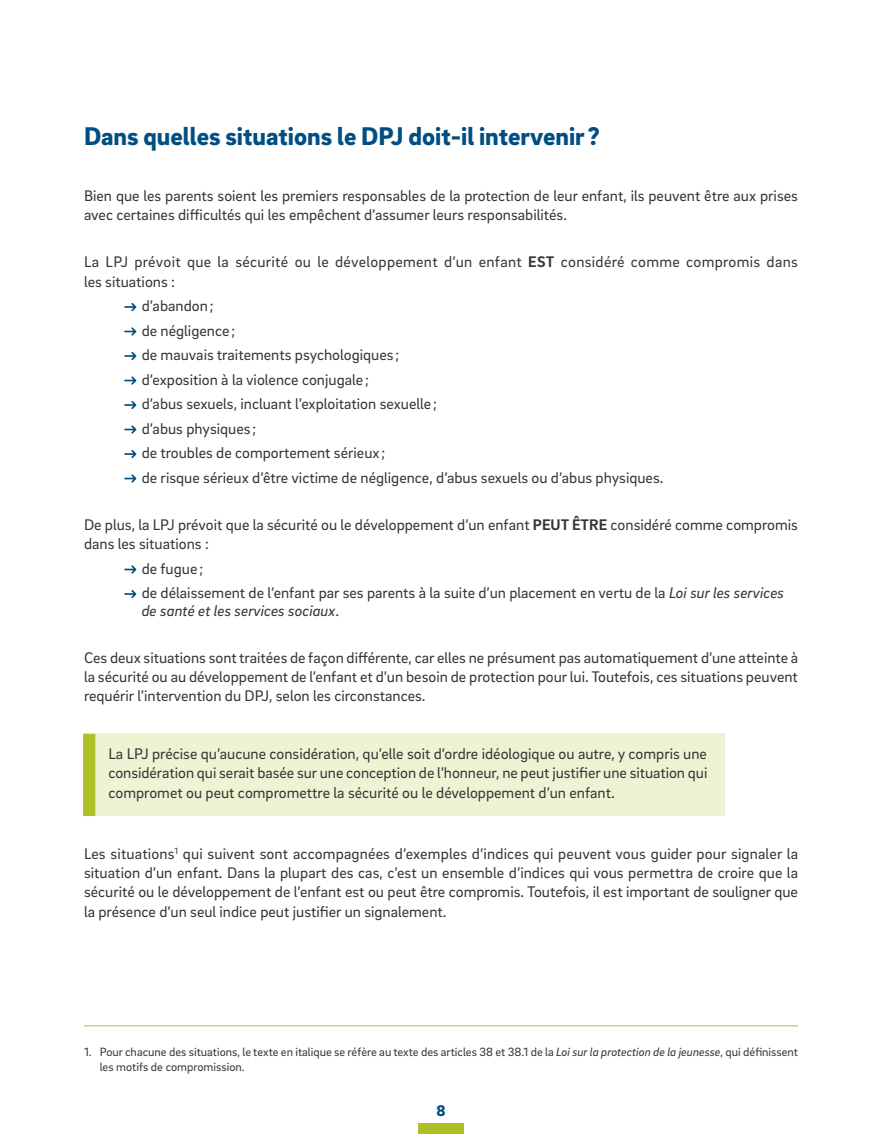
<style>
.page{position:relative;width:882px;height:1134px;background:#fff}
.page>*{position:absolute;margin:0;border:0;box-sizing:border-box;transform-origin:0 0}
.t1{font:900 26.25px "Brix Sans";color:#004e82}
.P_Encadré{font:15.75px/19.2px "Brix Sans";color:#363636;text-align:justify}
.L{font:15.75px/17.5px "Brix Sans";color:#363636}
.P_Encadré-2{font:15.75px/19.2px "Brix Sans";letter-spacing:.02em;color:#363636}
.t2{font:900 15.75px "Brix Sans";color:#004e82}
.Note{font:12.25px/14.7px "Brix Sans";color:#363636}
.s1{font-weight:700}
.s2{font-style:italic}
</style>
<div class="page">
<div style="left:418px;top:1124px;width:46px;height:10px;background:#aec026"></div>
<div style="left:84px;top:734px;width:640px;height:82px;background:#f0f3d3"></div>
<div style="left:83px;top:734px;width:12px;height:82px;background:#aec026"></div>
<svg style="left:124px;top:303px;width:12px;height:8px"></svg>
<svg style="left:124px;top:327px;width:12px;height:9px"></svg>
<svg style="left:124px;top:352px;width:12px;height:8px"></svg>
<svg style="left:124px;top:376px;width:12px;height:9px"></svg>
<svg style="left:124px;top:401px;width:12px;height:8px"></svg>
<svg style="left:124px;top:425px;width:12px;height:9px"></svg>
<svg style="left:124px;top:450px;width:12px;height:8px"></svg>
<svg style="left:124px;top:474px;width:12px;height:9px"></svg>
<svg style="left:124px;top:565px;width:12px;height:9px"></svg>
<svg style="left:124px;top:590px;width:12px;height:8px"></svg>
<hr style="left:84px;top:1025px;width:714px;height:1px;background:#aec026">
<h2 class="t1" style="left:84px;top:119px;width:517px">Dans quelles situations le DPJ doit-il intervenir?</h2>
<p class="P_Encadré" style="left:84px;top:185px;width:716px">Bien que les parents soient les premiers responsables de la protection de leur enfant, ils peuvent être aux prises avec certaines difficultés qui les empêchent d’assumer leurs responsabilités.</p>
<p class="P_Encadré-2" style="left:84px;top:252px;width:716px">La LPJ prévoit que la sécurité ou le développement d’un enfant <span class="s1">EST</span> considéré comme compromis dans les situations :</p>
<p class="L" style="left:142px;top:296px;width:73px">d’abandon;</p>
<p class="L" style="left:142px;top:321px;width:95px">de négligence ;</p>
<p class="L" style="left:142px;top:345px;width:259px">de mauvais traitements psychologiques ;</p>
<p class="L" style="left:142px;top:370px;width:229px">d’exposition à la violence conjugale ;</p>
<p class="L" style="left:142px;top:394px;width:297px">d’abus sexuels, incluant l’exploitation sexuelle ;</p>
<p class="L" style="left:142px;top:419px;width:116px">d’abus physiques ;</p>
<p class="L" style="left:142px;top:443px;width:245px">de troubles de comportement sérieux ;</p>
<p class="L" style="left:142px;top:468px;width:523px">de risque sérieux d’être victime de négligence, d’abus sexuels ou d’abus physiques.</p>
<p class="P_Encadré" style="left:84px;top:514px;width:716px">De plus, la LPJ prévoit que la sécurité ou le développement d’un enfant <span class="s1">PEUT ÊTRE</span> considéré comme compromis dans les situations :</p>
<p class="L" style="left:142px;top:559px;width:63px">de fugue ;</p>
<p class="L" style="left:142px;top:583px;width:644px">de délaissement de l’enfant par ses parents à la suite d’un placement en vertu de la <span class="s2">Loi sur les services de santé et les services sociaux</span>.</p>
<p class="P_Encadré" style="left:84px;top:647px;width:716px">Ces deux situations sont traitées de façon différente, car elles ne présument pas automatiquement d’une atteinte à la sécurité ou au développement de l’enfant et d’un besoin de protection pour lui. Toutefois, ces situations peuvent requérir l’intervention du DPJ, selon les circonstances.</p>
<p class="P_Encadré" style="left:108px;top:744px;width:600px">La LPJ précise qu’aucune considération, qu’elle soit d’ordre idéologique ou autre, y compris une considération qui serait basée sur une conception de l’honneur, ne peut justifier une situation qui compromet ou peut compromettre la sécurité ou le développement d’un enfant.</p>
<p class="P_Encadré" style="left:84px;top:843px;width:716px">Les situations<sup>1</sup> qui suivent sont accompagnées d’exemples d’indices qui peuvent vous guider pour signaler la situation d’un enfant. Dans la plupart des cas, c’est un ensemble d’indices qui vous permettra de croire que la sécurité ou le développement de l’enfant est ou peut être compromis. Toutefois, il est important de souligner que la présence d’un seul indice peut justifier un signalement.</p>
<p class="Note" style="left:100px;top:1044px;width:700px;text-indent:-16px">1. Pour chacune des situations, le texte en italique se réfère au texte des articles 38 et 38.1 de la <span class="s2">Loi sur la protection de la jeunesse</span>, qui définissent les motifs de compromission.</p>
<p class="t2" style="left:436px;top:1100px;width:11px">8</p>
</div>
